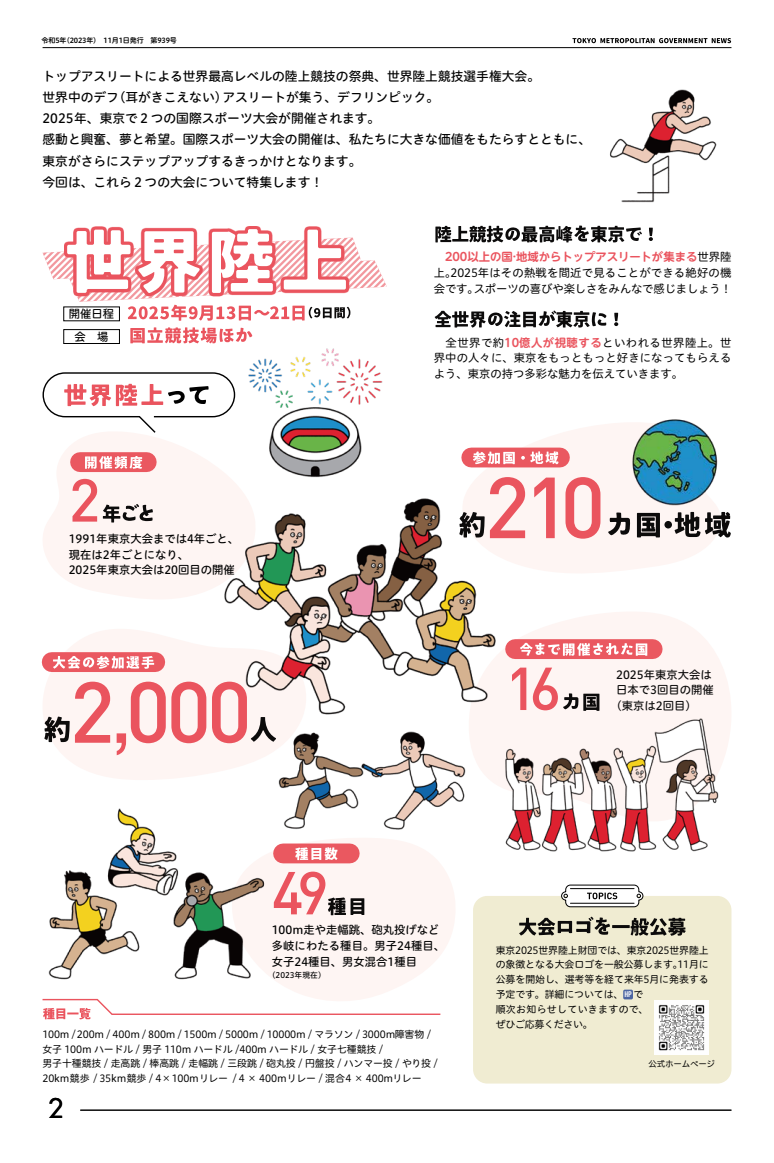
<style>
.page{position:relative;width:774px;height:1163px;background:#fff}
.page>*{position:absolute;margin:0;border:0;box-sizing:border-box;transform-origin:0 0}
.t1{font:500 26.2px "Futura Std";color:#000}
.t2{font:12.8px/21.3px "Hiragino UD Sans R Std N W5";color:#000}
.t3{font:11.3px/15.6px "Hiragino UD Sans R Std N W4";color:#000;text-align:justify}
.t4{font:11.3px/15.6px "Hiragino UD Sans R Std N W5";color:#000}
.t5{font:700 11.3px "UD Shin M Go Pro De";color:#ea545e}
.t6{font:11.3px/15.6px "Hiragino UD Sans R Std N W5";color:#0c0b0b}
.t7{font:9.9px/14.9px "Hiragino UD Sans R Std N W4";letter-spacing:-.01em;color:#000}
.t8{font:8.5px "Hiragino UD Sans R Std N W4";letter-spacing:-.025em;color:#000}
.t9{font:7.8px "Hiragino UD Sans R Std N W5";color:#000}
.t10{font:7.1px "Hiragino UD Sans R Std W6";letter-spacing:-.025em;color:#000}
.s1{font-family:"Hiragino UD Sans R Std N W4";font-weight:400;color:#000}
.s2{font-family:"UD Shin M Go Pro De";font-weight:700;color:#ea545e}
.s3{font-family:"DINOT";font-weight:700;font-stretch:condensed;font-size:8.1px;color:#fff}
</style>
<div class="page">
<svg style="left:275px;top:838px;width:180px;height:160px;fill:#fef5f3"></svg>
<svg style="left:42px;top:629px;width:222px;height:151px;fill:#fef5f3"></svg>
<svg style="left:461px;top:423px;width:260px;height:150px;fill:#fef5f3"></svg>
<svg style="left:43px;top:430px;width:175px;height:169px;fill:#fef5f3"></svg>
<svg style="left:474px;top:612px;width:257px;height:171px;fill:#fef5f3"></svg>
<div style="left:473px;top:895px;width:258px;height:188px;background:#f0ecd2;border-radius:14px"></div>
<svg style="left:74px;top:226px;width:247px;height:3px"></svg>
<div style="left:43px;top:372px;width:192px;height:45px;border:1px solid #000;border-radius:22px"></div>
<svg style="left:64px;top:384px;width:145px;height:22px"></svg>
<div style="left:623px;top:989px;width:10px;height:10px;background:#4d66a2;border-radius:2px"></div>
<svg style="left:435px;top:310px;width:183px;height:17px"></svg>
<svg style="left:42px;top:998px;width:399px;height:21px"></svg>
<svg style="left:435px;top:225px;width:218px;height:17px"></svg>
<svg style="left:519px;top:916px;width:167px;height:19px"></svg>
<img style="left:655px;top:1000px;width:54px;height:53px">
<div style="left:80px;top:452px;width:67px;height:20px;background:#ea5860"></div>
<svg style="left:103px;top:504px;width:50px;height:18px"></svg>
<svg style="left:72px;top:479px;width:25px;height:42px"></svg>
<svg style="left:85px;top:456px;width:57px;height:13px"></svg>
<div style="left:283px;top:843px;width:67px;height:20px;background:#ea5860"></div>
<svg style="left:295px;top:847px;width:42px;height:13px"></svg>
<svg style="left:275px;top:871px;width:89px;height:44px"></svg>
<div style="left:471px;top:447px;width:89px;height:20px;background:#ea5860"></div>
<svg style="left:608px;top:512px;width:123px;height:25px"></svg>
<svg style="left:461px;top:477px;width:139px;height:61px"></svg>
<svg style="left:473px;top:451px;width:85px;height:13px"></svg>
<div style="left:52px;top:652px;width:103px;height:20px;background:#ea5860"></div>
<svg style="left:53px;top:656px;width:101px;height:12px"></svg>
<svg style="left:44px;top:681px;width:220px;height:74px"></svg>
<div style="left:515px;top:639px;width:138px;height:20px;background:#ea5860"></div>
<svg style="left:520px;top:642px;width:127px;height:13px"></svg>
<svg style="left:512px;top:667px;width:87px;height:43px"></svg>
<svg style="left:561px;top:884px;width:83px;height:23px"></svg>
<img style="left:218px;top:335px;width:165px;height:143px">
<img style="left:264px;top:729px;width:210px;height:101px">
<img style="left:48px;top:801px;width:227px;height:179px">
<img style="left:494px;top:711px;width:225px;height:141px">
<img style="left:624px;top:419px;width:97px;height:93px">
<img style="left:610px;top:89px;width:107px;height:114px">
<img style="left:210px;top:478px;width:294px;height:251px">
<svg style="left:130px;top:327px;width:122px;height:16px"></svg>
<svg style="left:43px;top:229px;width:344px;height:91px"></svg>
<div style="left:64px;top:307px;width:55px;height:14px;background:#fff"></div>
<div style="left:63px;top:329px;width:57px;height:15px;border:1px solid #000"></div>
<hr style="left:43px;top:47px;width:688px;height:1px;background:#000">
<hr style="left:80px;top:1109px;width:651px;height:1px;background:#000">
<svg style="left:572px;top:38px;width:159px;height:5px"></svg>
<p class="t10" style="left:42px;top:35px;width:137px">令和5年(2023年)　11月1日発行　第939号</p>
<p class="t2" style="left:43px;top:64px;width:550px">トップアスリートによる世界最高レベルの陸上競技の祭典、世界陸上競技選手権大会。<br>世界中のデフ（耳がきこえない）アスリートが集う、デフリンピック。<br>2025年、東京で２つの国際スポーツ大会が開催されます。<br>感動と興奮、夢と希望。国際スポーツ大会の開催は、私たちに大きな価値をもたらすとともに、東京がさらにステップアップするきっかけとなります。<br>今回は、これら２つの大会について特集します！</p>
<p class="t4" style="left:69px;top:302px;width:47px;line-height:22.7px;text-align:center">開催日程会　場</p>
<p class="t4" style="left:69px;top:530px;width:172px">1991年東京大会までは4年ごと、現在は2年ごとになり、<br>2025年東京大会は20回目の開催</p>
<p class="t5" style="left:445px;top:248px;width:288px">200以上の国·地域からトップアスリートが集まる<span class="s1">世界陸</span></p>
<p class="t3" style="left:434px;top:264px;width:299px">上。2025年はその熱戦を間近で見ることができる絶好の機会です。スポーツの喜びや楽しさをみんなで感じましょう！</p>
<p class="t3" style="left:434px;top:334px;width:299px">　全世界で約<span class="s2">10億人が視聴する</span>といわれる世界陸上。世界中の人々に、東京をもっともっと好きになってもらえるよう、東京の持つ多彩な魅力を伝えていきます。</p>
<p class="t6" style="left:616px;top:666px;width:99px">2025年東京大会は日本で3回目の開催(東京は2回目)</p>
<p class="t4" style="left:272px;top:921px;width:175px">100m走や走幅跳、砲丸投げなど多岐にわたる種目。男子24種目、女子24種目、男女混合1種目</p>
<p class="t9" style="left:268px;top:969px;width:59px">（2023年現在）</p>
<p class="t7" style="left:42px;top:1025px;width:397px">100m /200m / 400m / 800m / 1500m / 5000m / 10000m / マラソン / 3000m障害物 /女子 100m ハードル / 男子 110m ハードル /400m ハードル / 女子七種競技 /<br>男子十種競技 / 走高跳 / 棒高跳 / 走幅跳 / 三段跳 / 砲丸投 / 円盤投 / ハンマー投 / やり投 / 20km競歩 / 35km競歩 / 4×100mリレー / 4 × 400mリレー / 混合4 × 400mリレー</p>
<h1 class="t1" style="left:48px;top:1091px;width:17px">2</h1>
<p class="t7" style="left:496px;top:941px;width:215px">東京2025世界陸上財団では、東京2025世界陸上の象徴となる大会ロゴを一般公募します。11月に公募を開始し、選考等を経て来年5月に発表する予定です。詳細については、<span class="s3">HP</span> で<br>順次お知らせしていきますので、<br>ぜひご応募ください。</p>
<p class="t8" style="left:648px;top:1057px;width:68px">公式ホームページ</p>
</div>
